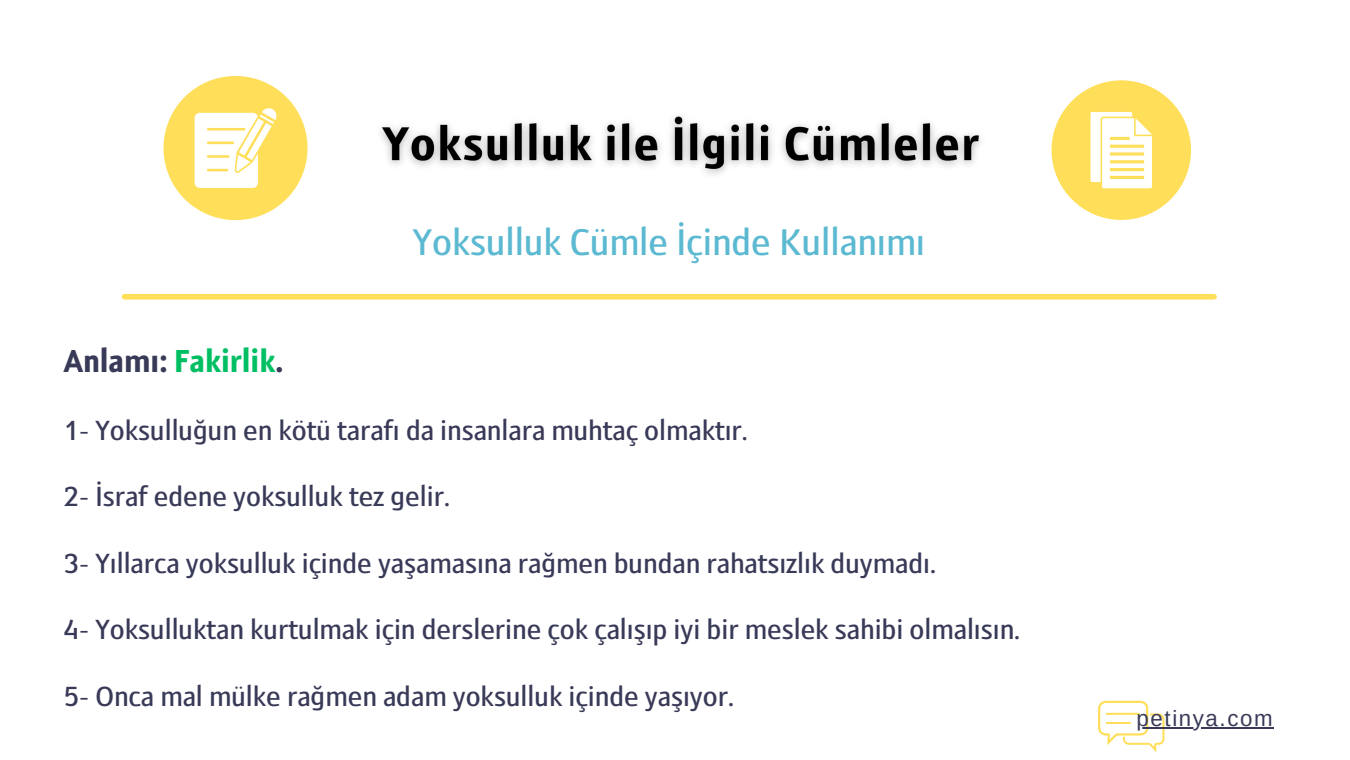
<style>
.page{position:relative;width:1350px;height:760px;background:#fff}
.page>*{position:absolute;margin:0;border:0;box-sizing:border-box;transform-origin:0 0}
.t1{font:41.4px "OS Aran 500";color:#5bb9d1}
.t2{font:35.4px "OS Aran 700";color:#393a58}
.t3{font:30.9px/66.3px "OS Aran 500";color:#393a58}
.t4{font:22.2px "Arimo";letter-spacing:.07em;color:#393a58}
.s1{color:#00bf63}
</style>
<div class="page">
<svg style="left:164px;top:76px;width:144px;height:144px"></svg>
<div style="left:1052px;top:80px;width:139px;height:140px;background:#ffde59;border-radius:50%"></div>
<svg style="left:1091px;top:112px;width:61px;height:76px"></svg>
<div style="left:122px;top:294px;width:1095px;height:5px;background:#ffde59;border-radius:3px"></div>
<svg style="left:1098px;top:700px;width:66px;height:52px"></svg>
<hr style="left:1106px;top:712px;width:34px;height:2px;background:#ffde59">
<hr style="left:1106px;top:721px;width:25px;height:2px;background:#ffde59">
<img style="left:381px;top:116px;width:600px;height:59px">
<hr style="left:1137px;top:727px;width:137px;height:1px;background:#393a58">
<p class="t2" style="left:64px;top:346px;width:221px">Anlamı: <span class="s1">Fakirlik</span>.</p>
<h1 class="t1" style="left:413px;top:223px;width:514px">Yoksulluk Cümle İçinde Kullanımı</h1>
<p class="t3" style="left:64px;top:399px;width:958px">1- Yoksulluğun en kötü tarafı da insanlara muhtaç olmaktır.<br>2- İsraf edene yoksulluk tez gelir.<br>3- Yıllarca yoksulluk içinde yaşamasına rağmen bundan rahatsızlık duymadı.<br>4- Yoksulluktan kurtulmak için derslerine çok çalışıp iyi bir meslek sahibi olmalısın.<br>5- Onca mal mülke rağmen adam yoksulluk içinde yaşıyor.</p>
<p class="t4" style="left:1137px;top:705px;width:138px">petinya.com</p>
</div>
